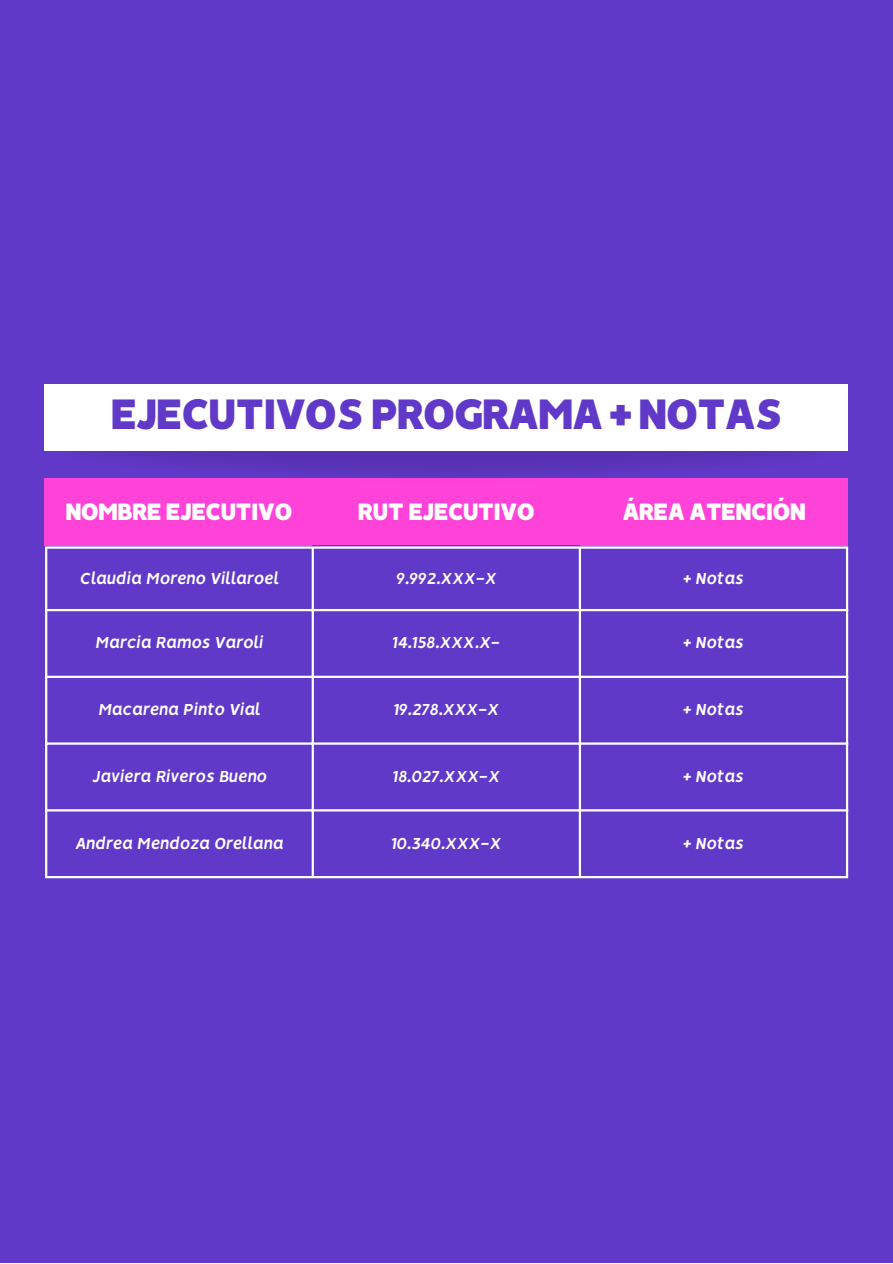
<style>
.page{position:relative;width:893px;height:1264px;background:#fff}
.page>*{position:absolute;margin:0;border:0;box-sizing:border-box;transform-origin:0 0}
.t1{font:900 48.15px "Vision";letter-spacing:-.075em;color:#6139c8}
.t2{font:900 26.85px "Vision";letter-spacing:-.075em;color:#fff}
.t3{font:italic 700 18px "Vision";color:#fff}
</style>
<div class="page">
<div style="left:0;top:0;width:892px;height:1262px;background:#6139c8"></div>
<hr style="left:45px;top:548px;width:2px;height:328px;background:#fff">
<hr style="left:311px;top:548px;width:3px;height:328px;background:#fff">
<hr style="left:578px;top:548px;width:3px;height:328px;background:#fff">
<hr style="left:845px;top:548px;width:3px;height:328px;background:#fff">
<hr style="left:45px;top:546px;width:803px;height:2px;background:#fff">
<hr style="left:45px;top:609px;width:803px;height:2px;background:#fff">
<hr style="left:45px;top:675px;width:803px;height:3px;background:#fff">
<hr style="left:45px;top:742px;width:803px;height:2px;background:#fff">
<hr style="left:45px;top:809px;width:803px;height:2px;background:#fff">
<hr style="left:45px;top:876px;width:803px;height:2px;background:#fff">
<div style="left:44px;top:478px;width:803px;height:67px;background:#ff42d8"></div>
<div style="left:44px;top:512px;width:268px;height:34px;background:#ff42d8"></div>
<div style="left:580px;top:512px;width:268px;height:34px;background:#ff42d8"></div>
<div style="left:44px;top:383px;width:803px;height:67px;background:#fff"></div>
<h1 class="t1" style="left:109px;top:395px;width:675px">EJECUTIVOS PROGRAMA + NOTAS</h1>
<h2 class="t2" style="left:65px;top:501px;width:230px">NOMBRE EJECUTIVO</h2>
<h2 class="t2" style="left:357px;top:501px;width:180px">RUT EJECUTIVO</h2>
<h2 class="t2" style="left:621px;top:501px;width:186px">ÁREA ATENCIÓN</h2>
<p class="t3" style="left:80px;top:571px;width:200px">Claudia Moreno Villaroel</p>
<p class="t3" style="left:396px;top:571px;width:102px">9.992.XXX-X</p>
<p class="t3" style="left:683px;top:571px;width:62px">+ Notas</p>
<p class="t3" style="left:96px;top:635px;width:169px">Marcia Ramos Varoli</p>
<p class="t3" style="left:392px;top:635px;width:109px">14.158.XXX.X-</p>
<p class="t3" style="left:683px;top:635px;width:62px">+ Notas</p>
<p class="t3" style="left:98px;top:702px;width:163px">Macarena Pinto Vial</p>
<p class="t3" style="left:393px;top:702px;width:107px">19.278.XXX-X</p>
<p class="t3" style="left:683px;top:702px;width:62px">+ Notas</p>
<p class="t3" style="left:92px;top:769px;width:176px">Javiera Riveros Bueno</p>
<p class="t3" style="left:393px;top:769px;width:108px">18.027.XXX-X</p>
<p class="t3" style="left:683px;top:769px;width:62px">+ Notas</p>
<p class="t3" style="left:76px;top:836px;width:209px">Andrea Mendoza Orellana</p>
<p class="t3" style="left:391px;top:836px;width:111px">10.340.XXX-X</p>
<p class="t3" style="left:683px;top:836px;width:62px">+ Notas</p>
</div>
